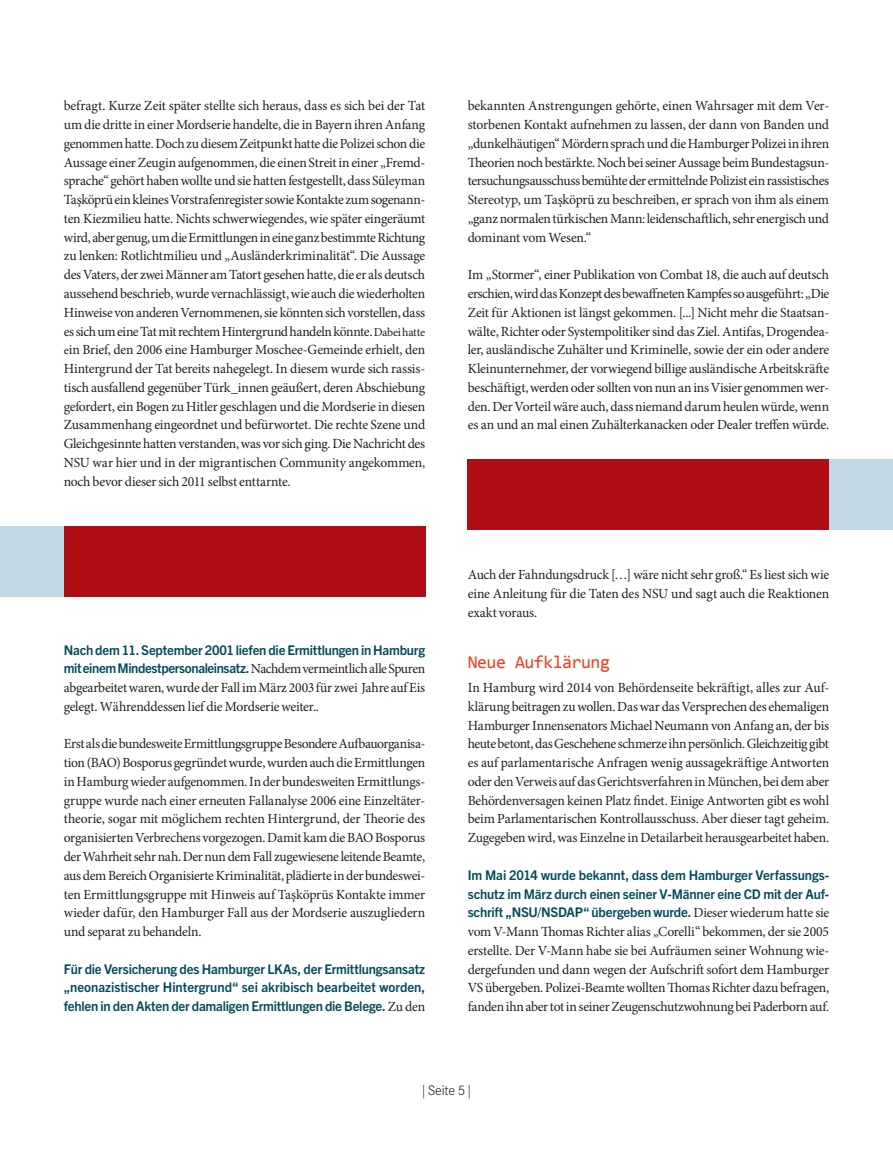
<style>
.page{position:relative;width:893px;height:1149px;background:#fff}
.page>*{position:absolute;margin:0;border:0;box-sizing:border-box;transform-origin:0 0}
.t1{font:18px "Consolas";letter-spacing:-.025em;color:#ef3e22}
.t2{font:13.95px/18.8px "Minion Pro";letter-spacing:-.02em;color:#231f20;text-align:justify}
.t3{font:300 13.5px "Corporate SBQ";letter-spacing:-.02em;color:#231f20}
.t4{font:700 13.35px/18.8px "Trade Gothic Next LT Pro";letter-spacing:-.015em;color:#004b59;text-align:justify}
.s1{font-size:12px}
.s2{font-family:"Minion Pro";font-weight:400;font-size:13.95px;color:#231f20}
</style>
<div class="page">
<div style="left:468px;top:459px;width:361px;height:70px;background:#b00d15"></div>
<div style="left:829px;top:459px;width:64px;height:70px;background:#c1d9e5"></div>
<div style="left:64px;top:526px;width:361px;height:70px;background:#b00d15"></div>
<div style="left:0;top:526px;width:64px;height:70px;background:#c1d9e5"></div>
<p class="t2" style="left:64px;top:96px;width:363px">befragt. Kurze Zeit später stellte sich heraus, dass es sich bei der Tat um die dritte in einer Mordserie handelte, die in Bayern ihren Anfang genommen hatte. Doch zu diesem Zeitpunkt hatte die Polizei schon die Aussage einer Zeugin aufgenommen, die einen Streit in einer „Fremd&shy;sprache“ gehört haben wollte und sie hatten festgestellt, dass Süleyman Taşköprü ein kleines Vorstrafenregister sowie Kontakte zum sogenann&shy;ten Kiezmilieu hatte. Nichts schwerwiegendes, wie später eingeräumt wird, aber genug, um die Ermittlungen in eine ganz bestimmte Richtung zu lenken: Rotlichtmilieu und „Ausländerkriminalität“. Die Aussage des Vaters, der zwei Männer am Tatort gesehen hatte, die er als deutsch aussehend beschrieb, wurde vernachlässigt, wie auch die wiederholten Hinweise von anderen Vernommenen, sie könnten sich vorstellen, dass es sich um eine Tat mit rechtem Hintergrund handeln könnte. <span class="s1">Dabei hatte e</span>in Brief, den 2006 eine Hamburger Moschee-Gemeinde erhielt, den Hintergrund der Tat bereits nahegelegt. In diesem wurde sich rassis&shy;tisch ausfallend gegenüber Türk_innen geäußert, deren Abschiebung gefordert, ein Bogen zu Hitler geschlagen und die Mordserie in diesen Zusammenhang eingeordnet und befürwortet. Die rechte Szene und Gleichgesinnte hatten verstanden, was vor sich ging. Die Nachricht des NSU war hier und in der migrantischen Community angekommen, noch bevor dieser sich 2011 selbst enttarnte.</p>
<p class="t4" style="left:64px;top:639px;width:363px">Nach dem 11. September 2001 liefen die Ermittlungen in Hamburg mit einem Mindestpersonaleinsatz. <span class="s2">Nachdem vermeintlich alle Spuren</span></p>
<p class="t2" style="left:64px;top:678px;width:363px">abgearbeitet waren, wurde der Fall im März 2003 für zwei Jahre auf Eis gelegt. Währenddessen lief die Mordserie weiter..</p>
<p class="t2" style="left:64px;top:734px;width:363px">Erst als die bundesweite Ermittlungsgruppe Besondere Aufbauorganisa&shy;tion (BAO) Bosporus gegründet wurde, wurden auch die Ermittlungen in Hamburg wieder aufgenommen. In der bundesweiten Ermittlungs&shy;gruppe wurde nach einer erneuten Fallanalyse 2006 eine Einzeltäter&shy;theorie, sogar mit möglichem rechten Hintergrund, der Theorie des organisierten Verbrechens vorgezogen. Damit kam die BAO Bosporus der Wahrheit sehr nah. Der nun dem Fall zugewiesene leitende Beamte, aus dem Bereich Organisierte Kriminalität, plädierte in der bundeswei&shy;ten Ermittlungsgruppe mit Hinweis auf Taşköprüs Kontakte immer wieder dafür, den Hamburger Fall aus der Mordserie auszugliedern und separat zu behandeln.</p>
<p class="t4" style="left:64px;top:958px;width:363px">Für die Versicherung des Hamburger LKAs, der Ermittlungsansatz „neonazistischer Hintergrund“ sei akribisch bearbeitet worden, fehlen in den Akten der damaligen Ermittlungen die Belege. <span class="s2">Zu den</span></p>
<p class="t2" style="left:468px;top:96px;width:363px">bekannten Anstrengungen gehörte, einen Wahrsager mit dem Ver&shy;storbenen Kontakt aufnehmen zu lassen, der dann von Banden und „dunkelhäutigen“ Mördern sprach und die Hamburger Polizei in ihren Theorien noch bestärkte. Noch bei seiner Aussage beim Bundestagsun&shy;tersuchungsausschuss bemühte der ermittelnde Polizist ein rassistisches Stereotyp, um Taşköprü zu beschreiben, er sprach von ihm als einem „ganz normalen türkischen Mann: leidenschaftlich, sehr energisch und dominant vom Wesen.“</p>
<p class="t2" style="left:468px;top:265px;width:363px">Im „Stormer“, einer Publikation von Combat 18, die auch auf deutsch erschien, wird das Konzept des bewaffneten Kampfes so ausgeführt: „Die Zeit für Aktionen ist längst gekommen. [...] Nicht mehr die Staatsan&shy;wälte, Richter oder Systempolitiker sind das Ziel. Antifas, Drogendea&shy;ler, ausländische Zuhälter und Kriminelle, sowie der ein oder andere Kleinunternehmer, der vorwiegend billige ausländische Arbeitskräfte beschäftigt, werden oder sollten von nun an ins Visier genommen wer&shy;den. Der Vorteil wäre auch, dass niemand darum heulen würde, wenn es an und an mal einen Zuhälterkanacken oder Dealer treffen würde.</p>
<p class="t2" style="left:468px;top:565px;width:363px">Auch der Fahndungsdruck […] wäre nicht sehr groß.“ Es liest sich wie eine Anleitung für die Taten des NSU und sagt auch die Reaktionen exakt voraus.</p>
<p class="t1" style="left:468px;top:651px;width:144px">Neue Aufklärung</p>
<p class="t2" style="left:468px;top:678px;width:363px">In Hamburg wird 2014 von Behördenseite bekräftigt, alles zur Auf&shy;klärung beitragen zu wollen. Das war das Versprechen des ehemaligen Hamburger Innensenators Michael Neumann von Anfang an, der bis heute betont, das Geschehene schmerze ihn persönlich. Gleichzeitig gibt es auf parlamentarische Anfragen wenig aussagekräftige Antworten oder den Verweis auf das Gerichtsverfahren in München, bei dem aber Behördenversagen keinen Platz findet. Einige Antworten gibt es wohl beim Parlamentarischen Kontrollausschuss. Aber dieser tagt geheim.<br>Zugegeben wird, was Einzelne in Detailarbeit herausgearbeitet haben.</p>
<p class="t4" style="left:468px;top:864px;width:363px">Im Mai 2014 wurde bekannt, dass dem Hamburger Verfassungs&shy;schutz im März durch einen seiner V-Männer eine CD mit der Auf&shy;schrift „NSU/NSDAP“ übergeben wurde. <span class="s2">Dieser wiederum hatte sie</span></p>
<p class="t2" style="left:468px;top:921px;width:363px">vom V-Mann Thomas Richter alias „Corelli“ bekommen, der sie 2005 erstellte. Der V-Mann habe sie bei Aufräumen seiner Wohnung wie&shy;dergefunden und dann wegen der Aufschrift sofort dem Hamburger VS übergeben. Polizei-Beamte wollten Thomas Richter dazu befragen, fanden ihn aber tot in seiner Zeugenschutzwohnung bei Paderborn auf.</p>
<p class="t3" style="left:422px;top:1082px;width:50px">| Seite 5 |</p>
</div>
